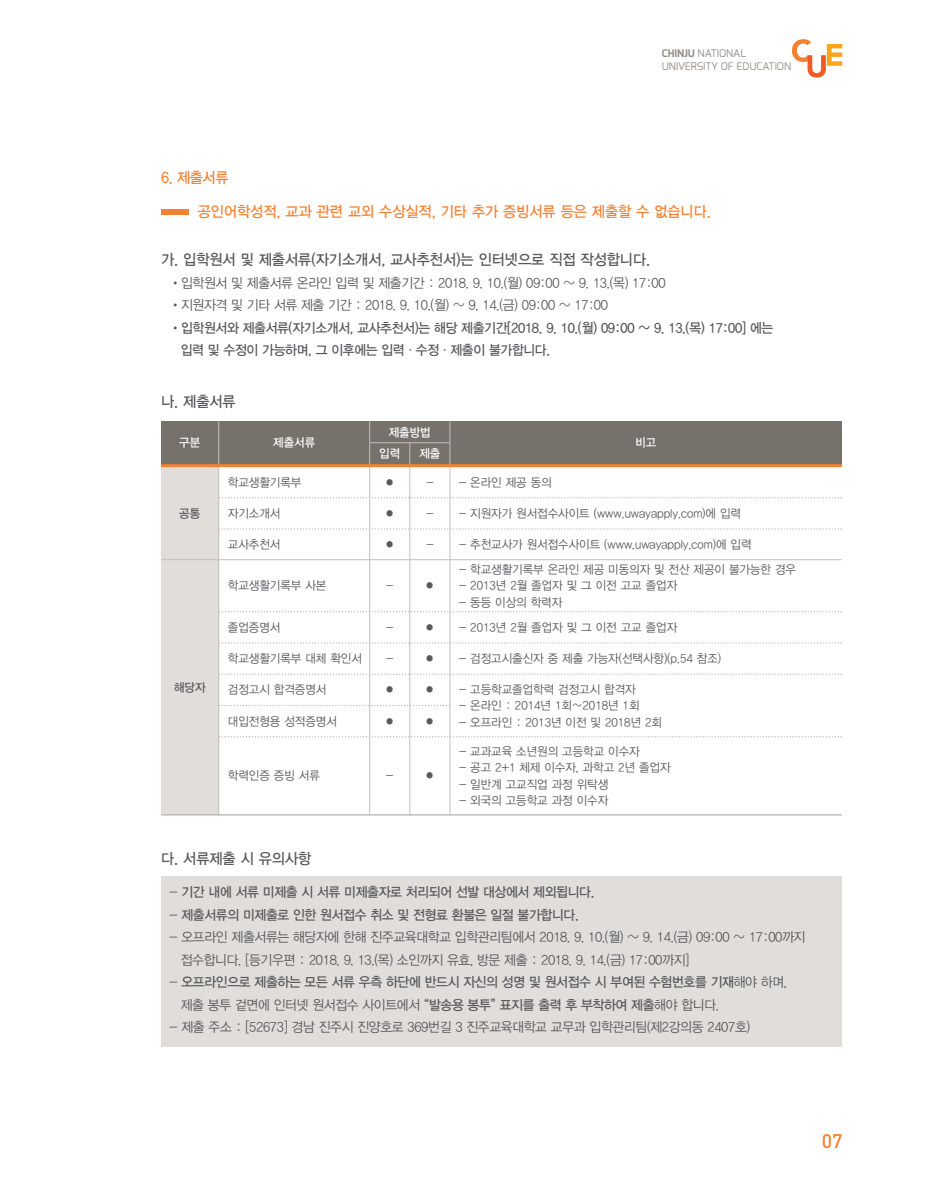
<style>
.page{position:relative;width:936px;height:1191px;background:#fff}
.page>*{position:absolute;margin:0;border:0;box-sizing:border-box;transform-origin:0 0}
.t1{font:500 19.5px "DIN";color:#f58232}
.t2{font:15px "YDVYGO Std 33 KS Cms UHC H";color:#58595b;scale:.95 1}
.t3{font:15px "YDVYGO Std 33 KS Cms UHC H";color:#f58232;scale:.95 1}
.t4{font:13.5px/22.5px "YDVYGO Std 32 KS Cms UHC H";letter-spacing:-.025em;color:#58595b;scale:.95 1}
.t5{font:13.5px/22.5px "YDVYGO Std 33 KS Cms UHC H";letter-spacing:-.025em;color:#58595b;scale:.95 1}
.t6{font:12px "YDVYGO Std 32 KS Cms UHC H";color:#58595b;scale:.95 1}
.t7{font:12px "YDVYGO Std 33 KS Cms UHC H";color:#fff;scale:.95 1}
.t8{font:12px "YDVYGO Std 33 KS Cms UHC H";color:#58595b;scale:.95 1}
.t9{font:10.5px/12.6px "Exo";color:#938d86}
.s1{font-weight:700}
.s2{font-family:"YDVYGO Std 32 KS Cms UHC H"}
.s3{font-family:"YDVYGO Std 33 KS Cms UHC H"}
</style>
<div class="page">
<div style="left:161px;top:876px;width:680px;height:170px;background:#e0dddb"></div>
<svg style="left:792px;top:39px;width:50px;height:39px"></svg>
<div style="left:161px;top:421px;width:58px;height:45px;background:#77716c"></div>
<div style="left:219px;top:421px;width:150px;height:45px;background:#77716c"></div>
<div style="left:369px;top:421px;width:81px;height:22px;background:#77716c"></div>
<div style="left:450px;top:421px;width:391px;height:45px;background:#77716c"></div>
<div style="left:369px;top:443px;width:41px;height:23px;background:#77716c"></div>
<div style="left:410px;top:443px;width:40px;height:23px;background:#77716c"></div>
<div style="left:161px;top:466px;width:58px;height:93px;background:#e0dddb"></div>
<div style="left:161px;top:559px;width:58px;height:256px;background:#e0dddb"></div>
<hr style="left:218px;top:421px;width:1px;height:394px;background:#c3beba">
<hr style="left:369px;top:421px;width:1px;height:394px;background:#c3beba">
<hr style="left:409px;top:442px;width:1px;height:373px;background:#c3beba">
<hr style="left:449px;top:421px;width:1px;height:394px;background:#c3beba">
<hr style="left:369px;top:442px;width:81px;height:1px;background:#c3beba">
<hr style="left:161px;top:464px;width:680px;height:3px;background:#f58232">
<svg style="left:219px;top:497px;width:622px;height:1px"></svg>
<svg style="left:219px;top:528px;width:622px;height:2px"></svg>
<hr style="left:161px;top:559px;width:680px;height:1px;background:#c3beba">
<svg style="left:219px;top:611px;width:622px;height:1px"></svg>
<svg style="left:219px;top:642px;width:622px;height:1px"></svg>
<svg style="left:219px;top:673px;width:622px;height:2px"></svg>
<svg style="left:219px;top:704px;width:231px;height:2px"></svg>
<svg style="left:219px;top:736px;width:622px;height:1px"></svg>
<hr style="left:161px;top:814px;width:680px;height:1px;background:#c3beba">
<div style="left:162px;top:209px;width:27px;height:6px;background:#f58232"></div>
<p class="t9" style="left:661px;top:47px;width:131px"><span class="s1">CHINJU</span> NATIONAL<br>UNIVERSITY OF EDUCATION</p>
<p class="t3" style="left:161px;top:171px;width:72px">6. 제출서류</p>
<p class="t3" style="left:198px;top:205px;width:541px">공인어학성적, 교과 관련 교외 수상실적, 기타 추가 증빙서류 등은 제출할 수 없습니다.</p>
<p class="t2" style="left:161px;top:253px;width:516px">가. 입학원서 및 제출서류(자기소개서, 교사추천서)는 인터넷으로 직접 작성합니다.</p>
<p class="t4" style="left:170px;top:272px;width:523px">•입학원서 및 제출서류 온라인 입력 및 제출기간 : 2018. 9. 10.(월) 09:00 ~ 9. 13.(목) 17:00</p>
<p class="t4" style="left:170px;top:295px;width:463px">•지원자격 및 기타 서류 제출 기간 : 2018. 9. 10.(월) ~ 9. 14.(금) 09:00 ~ 17:00</p>
<p class="t5" style="left:181px;top:317px;width:625px;text-indent:-11px"><span class="s2">•</span>입학원서와 제출서류(자기소개서, 교사추천서)는 해당 제출기간[2018. 9. 10.(월) 09:00 ~ 9. 13.(목) 17:00] 에는 입력 및 수정이 가능하며, 그 이후에는 입력·수정·제출이 불가합니다.</p>
<p class="t2" style="left:161px;top:394px;width:80px">나. 제출서류</p>
<p class="t7" style="left:179px;top:437px;width:24px">구분</p>
<p class="t7" style="left:273px;top:437px;width:46px">제출서류</p>
<p class="t7" style="left:389px;top:426px;width:46px">제출방법</p>
<p class="t7" style="left:379px;top:448px;width:24px">입력</p>
<p class="t7" style="left:419px;top:448px;width:24px">제출</p>
<p class="t7" style="left:635px;top:437px;width:24px">비고</p>
<p class="t8" style="left:179px;top:508px;width:24px">공통</p>
<p class="t8" style="left:174px;top:681px;width:35px">해당자</p>
<p class="t6" style="left:228px;top:476px;width:79px">학교생활기록부</p>
<p class="t6" style="left:384px;top:476px;width:13px">●</p>
<p class="t6" style="left:426px;top:476px;width:133px">- - 온라인 제공 동의</p>
<p class="t6" style="left:228px;top:508px;width:57px">자기소개서</p>
<p class="t6" style="left:384px;top:508px;width:13px">●</p>
<p class="t6" style="left:426px;top:508px;width:333px">- - 지원자가 원서접수사이트 (www.uwayapply.com)에 입력</p>
<p class="t6" style="left:228px;top:539px;width:57px">교사추천서</p>
<p class="t6" style="left:384px;top:539px;width:13px">●</p>
<p class="t6" style="left:426px;top:539px;width:344px">- - 추천교사가 원서접수사이트 (www.uwayapply.com)에 입력</p>
<p class="t6" style="left:228px;top:580px;width:105px">학교생활기록부 사본</p>
<p class="t6" style="left:386px;top:580px;width:9px">-</p>
<p class="t6" style="left:424px;top:580px;width:13px">●</p>
<p class="t6" style="left:459px;top:563px;width:356px">- 학교생활기록부 온라인 제공 미동의자 및 전산 제공이 불가능한 경우</p>
<p class="t6" style="left:459px;top:580px;width:231px">- 2013년 2월 졸업자 및 그 이전 고교 졸업자</p>
<p class="t6" style="left:459px;top:596px;width:110px">- 동등 이상의 학력자</p>
<p class="t6" style="left:228px;top:622px;width:57px">졸업증명서</p>
<p class="t6" style="left:386px;top:622px;width:9px">-</p>
<p class="t6" style="left:424px;top:622px;width:267px">● - 2013년 2월 졸업자 및 그 이전 고교 졸업자</p>
<p class="t6" style="left:228px;top:653px;width:142px">학교생활기록부 대체 확인서</p>
<p class="t6" style="left:386px;top:653px;width:9px">-</p>
<p class="t6" style="left:424px;top:653px;width:313px">● - 검정고시출신자 중 제출 가능자(선택사항)(p.54 참조)</p>
<p class="t6" style="left:228px;top:684px;width:105px">검정고시 합격증명서</p>
<p class="t6" style="left:384px;top:684px;width:13px">●</p>
<p class="t6" style="left:424px;top:683px;width:223px">● - 고등학교졸업학력 검정고시 합격자</p>
<p class="t6" style="left:459px;top:700px;width:191px">- 온라인 : 2014년 1회∼2018년 1회</p>
<p class="t6" style="left:228px;top:715px;width:116px">대입전형용 성적증명서</p>
<p class="t6" style="left:384px;top:715px;width:13px">●</p>
<p class="t6" style="left:424px;top:716px;width:251px">● - 오프라인 : 2013년 이전 및 2018년 2회</p>
<p class="t6" style="left:228px;top:770px;width:98px">학력인증 증빙 서류</p>
<p class="t6" style="left:386px;top:770px;width:9px">-</p>
<p class="t6" style="left:424px;top:770px;width:13px">●</p>
<p class="t6" style="left:459px;top:745px;width:191px">- 교과교육 소년원의 고등학교 이수자</p>
<p class="t6" style="left:459px;top:762px;width:224px">- 공고 2+1 체제 이수자, 과학고 2년 졸업자</p>
<p class="t6" style="left:459px;top:778px;width:158px">- 일반계 고교직업 과정 위탁생</p>
<p class="t6" style="left:459px;top:795px;width:158px">- 외국의 고등학교 과정 이수자</p>
<p class="t2" style="left:161px;top:852px;width:160px">다. 서류제출 시 유의사항</p>
<p class="t5" style="left:170px;top:881px;width:448px"><span class="s2">-</span> 기간 내에 서류 미제출 시 서류 미제출자로 처리되어 선발 대상에서 제외됩니다.</p>
<p class="t5" style="left:170px;top:904px;width:432px"><span class="s2">-</span> 제출서류의 미제출로 인한 원서접수 취소 및 전형료 환불은 일절 불가합니다.</p>
<p class="t4" style="left:181px;top:926px;width:659px;text-indent:-11px">- 오프라인 제출서류는 해당자에 한해 진주교육대학교 입학관리팀에서 2018. 9. 10.(월) ~ 9. 14.(금) 09:00 ~ 17:00까지 접수합니다. [등기우편 : 2018. 9. 13.(목) 소인까지 유효, 방문 제출 : 2018. 9. 14.(금) 17:00까지]</p>
<p class="t5" style="left:170px;top:971px;width:651px"><span class="s2">-</span> 오프라인으로 제출하는 모든 서류 우측 하단에 반드시 자신의 성명 및 원서접수 시 부여된 수험번호를 기재<span class="s2">해야 하며,</span></p>
<p class="t4" style="left:181px;top:994px;width:568px">제출 봉투 겉면에 인터넷 원서접수 사이트에서 <span class="s3">“발송용 봉투” 표지를 출력 후 부착하여 제출</span>해야 합니다.</p>
<p class="t4" style="left:170px;top:1016px;width:612px">- 제출 주소 : [52673] 경남 진주시 진양호로 369번길 3 진주교육대학교 교무과 입학관리팀(제2강의동 2407호)</p>
<h1 class="t1" style="left:821px;top:1128px;width:22px">07</h1>
</div>
